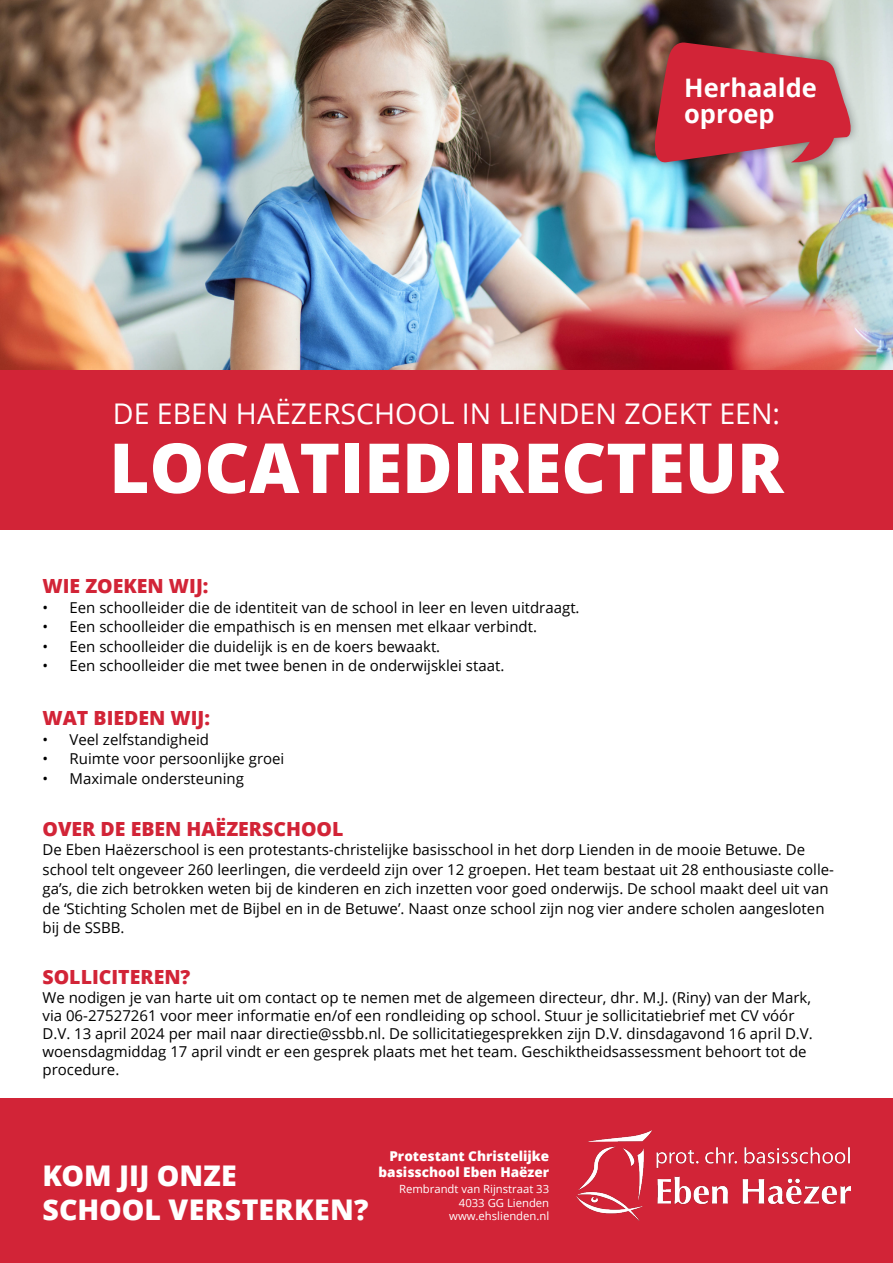
<style>
.page{position:relative;width:893px;height:1263px;background:#fff}
.page>*{position:absolute;margin:0;border:0;box-sizing:border-box;transform-origin:0 0}
.t1{font:800 69px "Open Sans";color:#fff}
.t2{font:28.5px "Open Sans";color:#fff}
.t3{font:800 28.5px/34.2px "Open Sans";letter-spacing:.005em;color:#fff}
.t4{font:700 25.5px/25.5px "Open Sans";color:#fff}
.t5{font:800 19.5px "Open Sans";color:#d22437}
.t6{font:15px/18px "Open Sans";color:#000}
.t7{font:800 13.5px/16.2px "Open Sans";color:#fff;text-align:right}
.t8{font:11.25px/13.5px "Open Sans";color:#fff;text-align:right}
</style>
<div class="page">
<div style="left:0;top:369px;width:893px;height:160px;background:#d22437"></div>
<img style="left:0;top:0;width:893px;height:369px">
<div style="left:0;top:1098px;width:893px;height:165px;background:#d22437"></div>
<img style="left:576px;top:1131px;width:274px;height:89px">
<div style="left:645px;top:33px;width:215px;height:139px;background:#000;opacity:.4"></div>
<svg style="left:649px;top:40px;width:208px;height:125px"></svg>
<h3 class="t4" style="left:684px;top:74px;width:134px">Herhaalde oproep</h3>
<h2 class="t2" style="left:113px;top:394px;width:669px">DE EBEN HAËZERSCHOOL IN LIENDEN ZOEKT EEN:</h2>
<h1 class="t1" style="left:109px;top:415px;width:676px">LOCATIEDIRECTEUR</h1>
<h3 class="t5" style="left:43px;top:571px;width:167px">WIE ZOEKEN WIJ:</h3>
<p class="t6" style="left:43px;top:598px;width:539px">• Een schoolleider die de identiteit van de school in leer en leven uitdraagt.</p>
<p class="t6" style="left:43px;top:617px;width:496px">• Een schoolleider die empathisch is en mensen met elkaar verbindt.</p>
<p class="t6" style="left:43px;top:637px;width:399px">• Een schoolleider die duidelijk is en de koers bewaakt.</p>
<p class="t6" style="left:43px;top:656px;width:463px">• Een schoolleider die met twee benen in de onderwijsklei staat.</p>
<h3 class="t5" style="left:43px;top:703px;width:169px">WAT BIEDEN WIJ:</h3>
<p class="t6" style="left:43px;top:730px;width:168px">• Veel zelfstandigheid</p>
<p class="t6" style="left:43px;top:749px;width:243px">• Ruimte voor persoonlijke groei</p>
<p class="t6" style="left:43px;top:769px;width:203px">• Maximale ondersteuning</p>
<h3 class="t5" style="left:43px;top:814px;width:302px">OVER DE EBEN HAËZERSCHOOL</h3>
<p class="t6" style="left:43px;top:839px;width:793px;line-height:19.5px">De Eben Haëzerschool is een protestants-christelijke basisschool in het dorp Lienden in de mooie Betuwe. De school telt ongeveer 260 leerlingen, die verdeeld zijn over 12 groepen. Het team bestaat uit 28 enthousiaste colle&shy;ga’s, die zich betrokken weten bij de kinderen en zich inzetten voor goed onderwijs. De school maakt deel uit van de ‘Stichting Scholen met de Bijbel en in de Betuwe’. Naast onze school zijn nog vier andere scholen aangesloten bij de SSBB.</p>
<h3 class="t5" style="left:43px;top:962px;width:149px">SOLLICITEREN?</h3>
<p class="t6" style="left:43px;top:988px;width:772px">We nodigen je van harte uit om contact op te nemen met de algemeen directeur, dhr. M.J. (Riny) van der Mark, via 06-27527261 voor meer informatie en/of een rondleiding op school. Stuur je sollicitatiebrief met CV vóór D.V. 13 april 2024 per mail naar directie@ssbb.nl. De sollicitatiegesprekken zijn D.V. dinsdagavond 16 april D.V. woensdagmiddag 17 april vindt er een gesprek plaats met het team. Geschiktheidsassessment behoort tot de procedure.</p>
<h2 class="t3" style="left:43px;top:1157px;width:328px">KOM JIJ ONZE<br>SCHOOL VERSTERKEN?</h2>
<p class="t7" style="left:379px;top:1147px;width:172px">Protestant Christelijke basisschool Eben Haëzer</p>
<p class="t8" style="left:399px;top:1182px;width:152px">Rembrandt van Rijnstraat 33<br>4033 GG Lienden www.ehslienden.nl</p>
</div>
